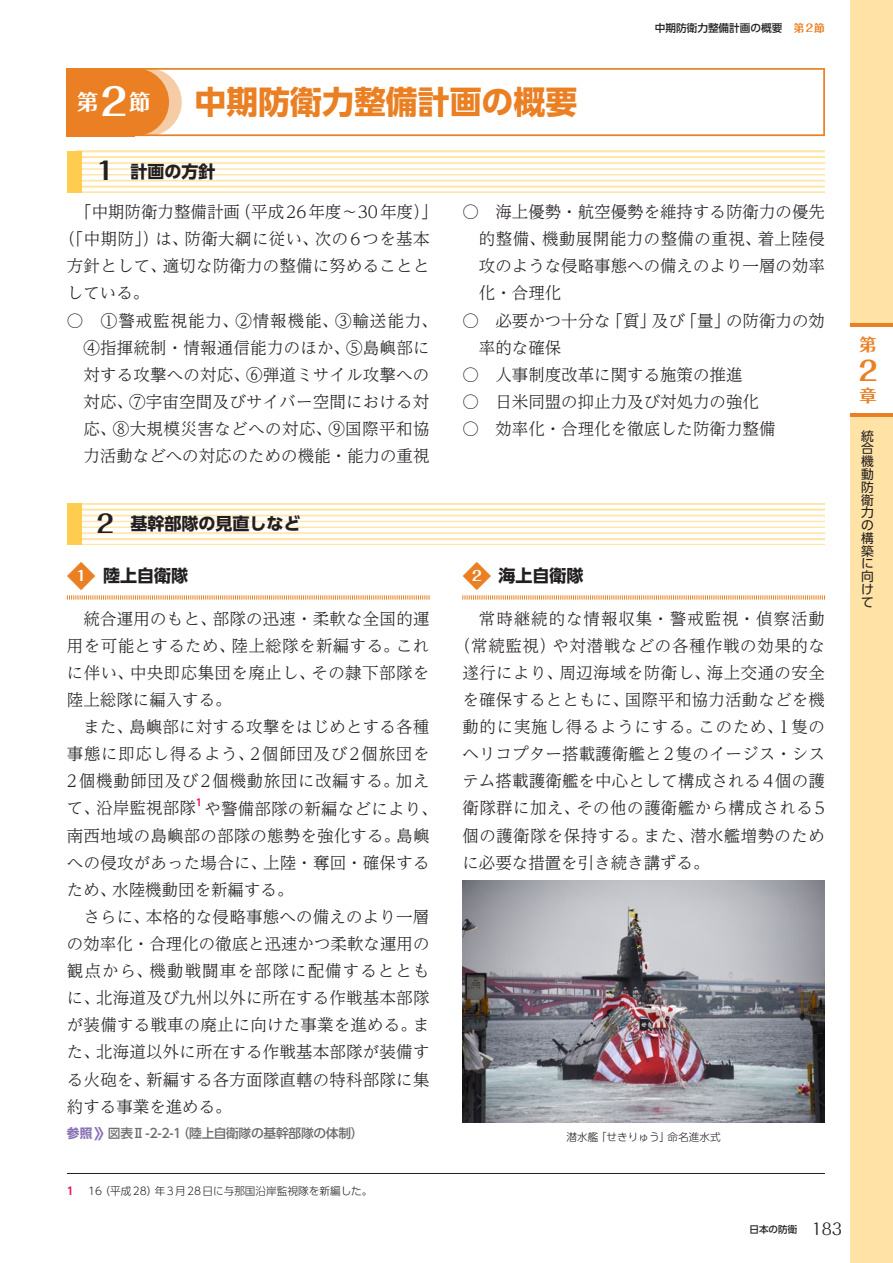
<style>
.page{position:relative;width:893px;height:1263px;background:#fff}
.page>*{position:absolute;margin:0;border:0;box-sizing:border-box;transform-origin:0 0}
.t1{font:700 31.95px "UD Shin Go Pro";color:#ea8023}
.t2{font:700 26.55px "Folk Pro";color:#ea8023}
.t3{font:700 21.3px "Folk Pro";color:#fff}
.t4{font:700 16.95px "UD Shin Go Pro";color:#231f20}
.t5{font:700 16.95px "UD Shin Go Pr 6 N";color:#231f20}
.t6{font:700 16.95px "Folk Pro";color:#ea8023}
.t7{font:300 16.5px/27.2px "UD Reimin Pr 6 N";letter-spacing:.015em;color:#231f20;text-align:justify}
.t8{font:300 16.5px "UD Reimin Pr 6 N";letter-spacing:.06em;color:#231f20}
.t9{font:300 16.5px "UD Reimin Pr 6 N";letter-spacing:.035em;color:#231f20}
.t10{font:300 16.5px "UD Reimin Pr 6 N";letter-spacing:.045em;color:#231f20}
.t11{font:500 12.75px "UD Shin Go Pr 6 N";letter-spacing:-.025em;color:#6c6d70}
.t12{font:12.75px/12.8px "UD Shin Go Pr 6 N";color:#231f20;text-align:justify}
.t13{font:300 10.65px "UD Shin Go Pro";color:#231f20}
.t14{font:500 10.65px "UD Shin Go Pr 6 N";color:#231f20}
.t15{font:700 10.65px "UD Shin Go Pro De";color:#ee1059}
.t16{font:500 9.6px "UD Shin Go Pr 6 N";color:#231f20}
.t17{font:700 9.6px "UD Shin Go Pr 6 N De";color:#ee1059}
.s1{font-family:"Folk Pro";font-weight:700;color:#ea8023}
.s2{font-size:37.2px}
.s3{font-family:"Folk Pro";font-size:24.45px}
.s4{font-size:28.95px;color:#ea8023}
.s5{font-family:"Folk Pro";font-size:13.8px;color:#fff}
.s6{font-weight:700;color:#8972b3}
.s7{font-weight:700;font-size:14.1px;color:#8972b3}
.s8{font-family:"Folk Pro";font-weight:400;font-size:15.9px}
</style>
<div class="page">
<div style="left:67px;top:68px;width:758px;height:68px;border:2px solid #ea8023"></div>
<svg style="left:114px;top:68px;width:68px;height:68px"></svg>
<div style="left:67px;top:68px;width:68px;height:68px;background:#ea8023"></div>
<div style="left:101px;top:68px;width:68px;height:68px;background:#ea8023;border-radius:50%"></div>
<div style="left:67px;top:151px;width:15px;height:41px;background:#fecc4e"></div>
<div style="left:67px;top:503px;width:15px;height:42px;background:#fecc4e"></div>
<svg style="left:67px;top:595px;width:363px;height:5px"></svg>
<svg style="left:462px;top:595px;width:363px;height:5px"></svg>
<hr style="left:67px;top:1173px;width:758px;height:1px;background:#231f20">
<img style="left:462px;top:881px;width:363px;height:242px">
<div style="left:850px;top:0;width:43px;height:1263px;background:#ffe2a5"></div>
<hr style="left:850px;top:323px;width:43px;height:4px;background:#ea8023">
<div style="left:850px;top:412px;width:43px;height:5px;background:#ea8023"></div>
<div style="left:850px;top:327px;width:43px;height:85px;background:#fff"></div>
<p class="t14" style="left:655px;top:19px;width:172px">中期防衛力整備計画の概要 <span class="s1">第2節</span></p>
<p class="t3" style="left:77px;top:84px;width:75px">第<span class="s2">2</span>節</p>
<h1 class="t1" style="left:195px;top:76px;width:384px">中期防衛力整備計画の概要</h1>
<p class="t4" style="left:97px;top:157px;width:120px"><span class="s3">1</span>　計画の方針</p>
<p class="t7" style="left:75px;top:198px;width:364px">「中期防衛力整備計画（平成26年度～30年度）」</p>
<p class="t7" style="left:59px;top:225px;width:372px">（「中期防」）は、防衛大綱に従い、次の6つを基本</p>
<p class="t7" style="left:67px;top:252px;width:364px">方針として、適切な防衛力の整備に努めることと</p>
<p class="t7" style="left:67px;top:279px;width:84px">している。</p>
<p class="t8" style="left:67px;top:307px;width:372px">○　①警戒監視能力、②情報機能、③輸送能力、</p>
<p class="t7" style="left:83px;top:333px;width:348px">④指揮統制・情報通信能力のほか、⑤島嶼部に</p>
<p class="t7" style="left:83px;top:360px;width:347px">対する攻撃への対応、⑥弾道ミサイル攻撃への</p>
<p class="t7" style="left:83px;top:387px;width:347px">対応、⑦宇宙空間及びサイバー空間における対</p>
<p class="t7" style="left:83px;top:414px;width:348px">応、⑧大規模災害などへの対応、⑨国際平和協</p>
<p class="t7" style="left:83px;top:442px;width:348px">力活動などへの対応のための機能・能力の重視</p>
<p class="t4" style="left:97px;top:510px;width:205px"><span class="s3">2</span>　基幹部隊の見直しなど</p>
<p class="t5" style="left:67px;top:562px;width:123px"><span class="s4">◆</span><span class="s5">1</span>　陸上自衛隊</p>
<p class="t7" style="left:67px;top:604px;width:364px;text-indent:16px">統合運用のもと、部隊の迅速・柔軟な全国的運用を可能とするため、陸上総隊を新編する。これに伴い、中央即応集団を廃止し、その隷下部隊を陸上総隊に編入する。</p>
<p class="t7" style="left:67px;top:713px;width:364px;text-indent:16px">また、島嶼部に対する攻撃をはじめとする各種事態に即応し得るよう、2個師団及び2個旅団を2個機動師団及び2個機動旅団に改編する。加えて、沿岸監視部隊</p>
<p class="t17" style="left:196px;top:795px;width:8px">1</p>
<p class="t7" style="left:67px;top:794px;width:372px;text-align:left;text-indent:137px">や警備部隊の新編などにより、南西地域の島嶼部の部隊の態勢を強化する。島嶼への侵攻があった場合に、上陸・奪回・確保するため、水陸機動団を新編する。</p>
<p class="t7" style="left:67px;top:902px;width:364px;text-indent:16px">さらに、本格的な侵略事態への備えのより一層の効率化・合理化の徹底と迅速かつ柔軟な運用の観点から、機動戦闘車を部隊に配備するとともに、北海道及び九州以外に所在する作戦基本部隊が装備する戦車の廃止に向けた事業を進める。また、北海道以外に所在する作戦基本部隊が装備する火砲を、新編する各方面隊直轄の特科部隊に集約する事業を進める。</p>
<p class="t11" style="left:67px;top:1123px;width:298px"><span class="s6">参照</span><span class="s7">〉〉</span>図表Ⅱ-2-2-1（陸上自衛隊の基幹部隊の体制）</p>
<p class="t15" style="left:67px;top:1182px;width:9px">1</p>
<p class="t13" style="left:88px;top:1182px;width:286px">16（平成28）年3月28日に与那国沿岸監視隊を新編した。</p>
<p class="t7" style="left:462px;top:198px;width:364px">○　海上優勢・航空優勢を維持する防衛力の優先</p>
<p class="t7" style="left:479px;top:225px;width:348px">的整備、機動展開能力の整備の重視、着上陸侵</p>
<p class="t7" style="left:479px;top:252px;width:348px">攻のような侵略事態への備えのより一層の効率</p>
<p class="t7" style="left:479px;top:279px;width:84px">化・合理化</p>
<p class="t7" style="left:462px;top:306px;width:364px">○　必要かつ十分な「質」及び「量」の防衛力の効</p>
<p class="t7" style="left:479px;top:333px;width:84px">率的な確保</p>
<p class="t7" style="left:462px;top:360px;width:282px">○　人事制度改革に関する施策の推進</p>
<p class="t7" style="left:462px;top:387px;width:298px">○　日米同盟の抑止力及び対処力の強化</p>
<p class="t7" style="left:462px;top:414px;width:315px">○　効率化・合理化を徹底した防衛力整備</p>
<p class="t5" style="left:462px;top:562px;width:123px"><span class="s4">◆</span><span class="s5">2</span>　海上自衛隊</p>
<p class="t8" style="left:479px;top:605px;width:348px">常時継続的な情報収集・警戒監視・偵察活動</p>
<p class="t9" style="left:454px;top:632px;width:372px">（常続監視）や対潜戦などの各種作戦の効果的な</p>
<p class="t7" style="left:462px;top:658px;width:364px">遂行により、周辺海域を防衛し、海上交通の安全</p>
<p class="t7" style="left:462px;top:686px;width:364px">を確保するとともに、国際平和協力活動などを機</p>
<p class="t10" style="left:462px;top:713px;width:364px">動的に実施し得るようにする。このため、1隻の</p>
<p class="t7" style="left:462px;top:740px;width:364px">ヘリコプター搭載護衛艦と2隻のイージス・シス</p>
<p class="t7" style="left:462px;top:767px;width:364px">テム搭載護衛艦を中心として構成される4個の護</p>
<p class="t7" style="left:462px;top:794px;width:364px">衛隊群に加え、その他の護衛艦から構成される5</p>
<p class="t7" style="left:462px;top:821px;width:364px">個の護衛隊を保持する。また、潜水艦増勢のため</p>
<p class="t7" style="left:462px;top:848px;width:249px">に必要な措置を引き続き講ずる。</p>
<p class="t13" style="left:567px;top:1128px;width:156px">潜水艦「せきりゅう」命名進水式</p>
<p class="t16" style="left:749px;top:1221px;width:94px">日本の防衛 <span class="s8">183</span></p>
<p class="t6" style="left:859px;top:330px;width:18px">第</p>
<h2 class="t2" style="left:855px;top:348px;width:23px">２</h2>
<p class="t6" style="left:859px;top:381px;width:18px">章</p>
<p class="t12" style="left:861px;top:429px;width:14px">統統統統統統統統統統統統統統</p>
</div>
